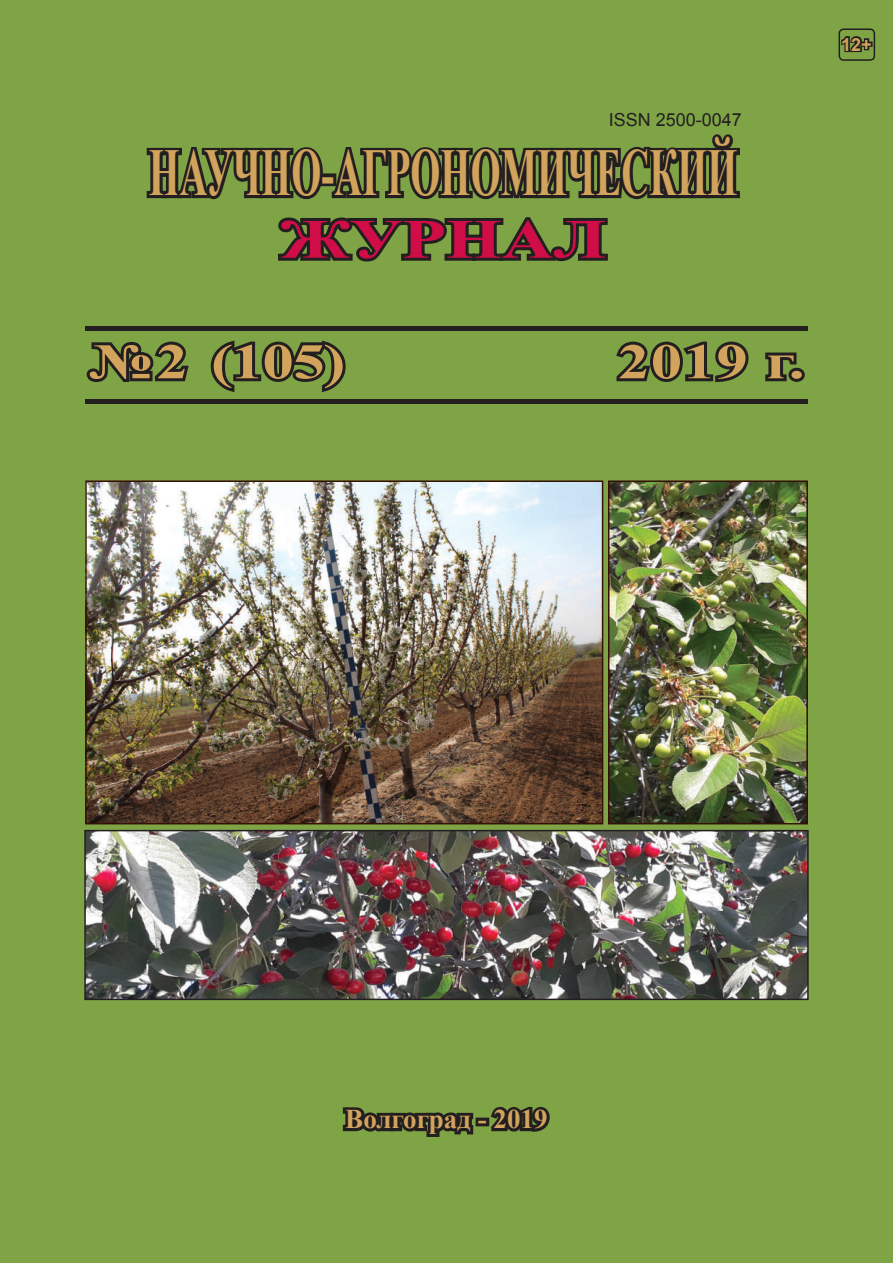
<style>
.page{position:relative;width:893px;height:1263px;background:#7fa446}
.page>*{position:absolute;margin:0;border:0;box-sizing:border-box;transform-origin:0 0}
.t1{font:700 66.75px "Times New Roman";letter-spacing:.005em;color:#d1a35c;scale:.59 1}
.t2{font:700 55.5px "Times New Roman";color:#d10d47;scale:1.29 1}
.t3{font:700 49.8px "Times New Roman";letter-spacing:.02em;color:#d1a35c;scale:1.27 1}
.t4{font:700 27px "Times New Roman";color:#d1a35c}
.t5{font:18px "Arial";color:#231f20}
.t6{font:700 18px "Arial";color:#d1a35c}
</style>
<div class="page">
<svg style="left:278px;top:217px;width:330px;height:45px"></svg>
<svg style="left:86px;top:341px;width:103px;height:41px"></svg>
<svg style="left:210px;top:340px;width:136px;height:52px"></svg>
<svg style="left:616px;top:341px;width:133px;height:41px"></svg>
<svg style="left:765px;top:352px;width:40px;height:30px"></svg>
<svg style="left:342px;top:1107px;width:135px;height:30px"></svg>
<div style="left:476px;top:1117px;width:13px;height:9px;border:6px solid #231f20"></div>
<svg style="left:483px;top:1107px;width:67px;height:25px"></svg>
<div style="left:85px;top:399px;width:723px;height:5px;background:#231f20"></div>
<svg style="left:146px;top:134px;width:594px;height:66px"></svg>
<hr style="left:85px;top:326px;width:723px;height:4px;background:#231f20">
<img style="left:88px;top:483px;width:512px;height:338px">
<div style="left:85px;top:480px;width:518px;height:344px;border:2px solid #361004"></div>
<img style="left:611px;top:483px;width:194px;height:338px">
<div style="left:608px;top:480px;width:200px;height:344px;border:2px solid #361004"></div>
<img style="left:87px;top:833px;width:719px;height:164px">
<div style="left:84px;top:830px;width:725px;height:170px;border:2px solid #231f20"></div>
<svg style="left:841px;top:36px;width:31px;height:17px"></svg>
<div style="left:838px;top:28px;width:37px;height:33px;border:2px solid #231f20;border-radius:4px"></div>
<p class="t5" style="left:609px;top:108px;width:135px">ISSN 2500-0047</p>
<p class="t1" style="left:149px;top:127px;width:999px">научно-агрономический</p>
<p class="t2" style="left:280px;top:201px;width:255px">журнал</p>
<p class="t3" style="left:89px;top:327px;width:203px">№2 (105)</p>
<p class="t3" style="left:618px;top:327px;width:148px">2019 г.</p>
<p class="t6" style="left:841px;top:32px;width:32px">12+</p>
<p class="t4" style="left:345px;top:1100px;width:204px">Волгоград - 2019</p>
</div>
